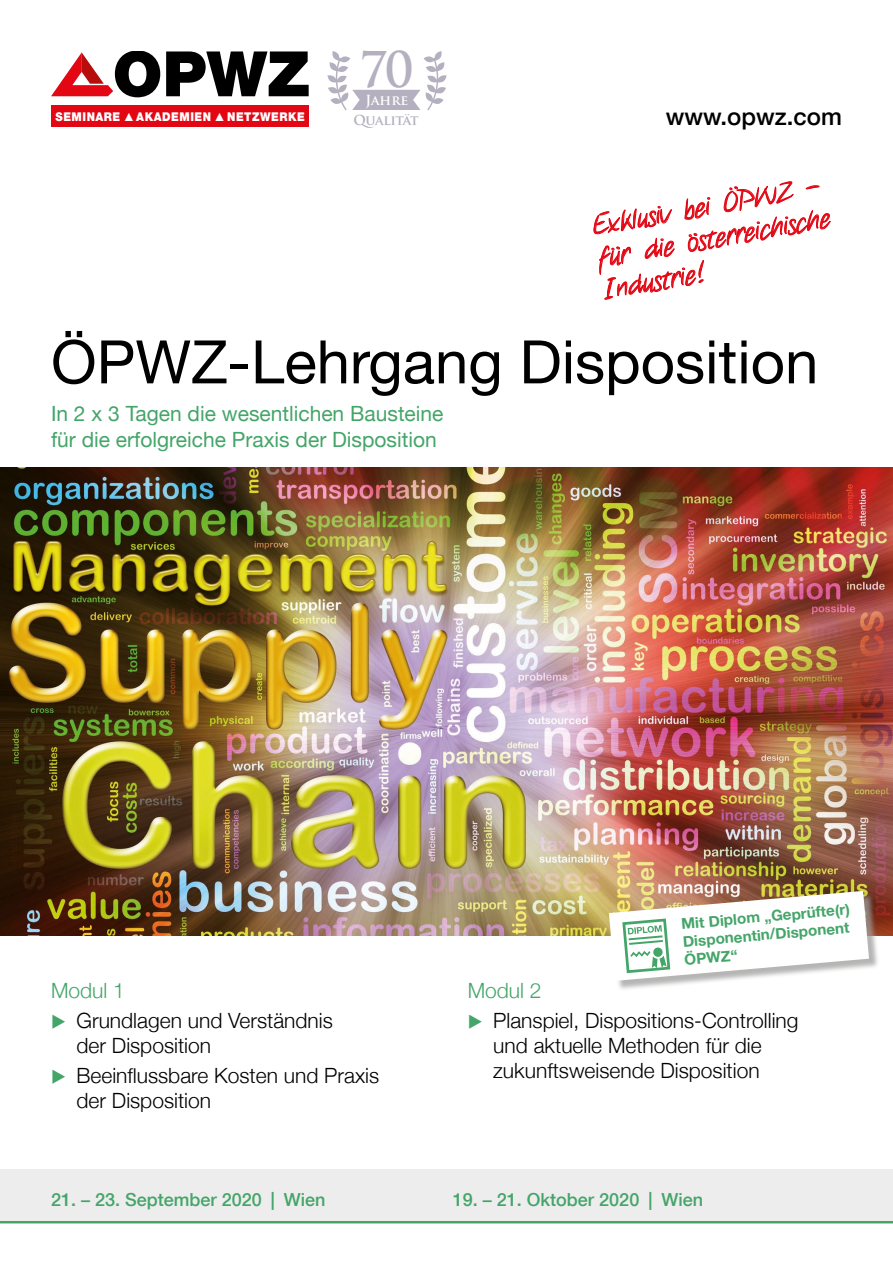
<style>
.page{position:relative;width:893px;height:1263px;background:#fff}
.page>*{position:absolute;margin:0;border:0;box-sizing:border-box;transform-origin:0 0}
.t1{font:900 62.7px "Helvetica Neue";color:#000}
.t2{font:60px "Helvetica Neue";color:#000}
.t3{font:27px/32.4px "Notethis";color:#e30613}
.t4{font:500 24px "Helvetica Neue";color:#000}
.t5{font:300 21px/29.4px "Helvetica Neue";color:#000}
.t6{font:21px/25.2px "Helvetica Neue";color:#44a569}
.t7{font:500 18px "Helvetica Neue";color:#44a569}
.t8{font:700 15px/18px "Helvetica Neue";color:#44a569}
.t9{font:700 13.5px "Trajan Pro";letter-spacing:-.035em;color:#b4b0c0}
.t10{font:700 13.5px "Trajan Pro";color:#fff}
.t11{font:900 12.15px "Helvetica Neue";letter-spacing:.05em;color:#fff;scale:.9 1}
.s1{font-family:"Trajan Pro";font-weight:700;font-size:48px;color:#b4b0c0}
.s2{color:#44a569}
</style>
<div class="page">
<hr style="left:0;top:1220px;width:893px;height:3px;background:#44a569">
<div style="left:51px;top:105px;width:258px;height:22px;background:#e30613"></div>
<svg style="left:51px;top:52px;width:62px;height:44px"></svg>
<svg style="left:327px;top:51px;width:120px;height:59px"></svg>
<img style="left:0;top:468px;width:893px;height:467px">
<svg style="left:593px;top:181px;width:238px;height:119px"></svg>
<div style="left:0;top:1169px;width:893px;height:51px;background:#ededed"></div>
<div style="left:611px;top:892px;width:269px;height:99px;background:#9d9d9c;opacity:.75"></div>
<svg style="left:609px;top:891px;width:260px;height:90px"></svg>
<h1 class="t1" style="left:113px;top:37px;width:302px">OPWZ <span class="s1">70</span></h1>
<p class="t11" style="left:136px;top:109px;width:85px">AKADEMIEN</p>
<p class="t11" style="left:227px;top:109px;width:88px">NETZWERKE</p>
<p class="t10" style="left:365px;top:92px;width:44px">JAHRE</p>
<p class="t9" style="left:353px;top:112px;width:67px">QUALITÄT</p>
<p class="t4" style="left:666px;top:102px;width:178px">www.opwz.com</p>
<p class="t11" style="left:56px;top:109px;width:74px">SEMINARE</p>
<p class="t3" style="left:590px;top:212px;width:237px;rotate:-10deg">Exklusiv bei ÖPWZ - für die österreichische<br>Industrie!</p>
<h2 class="t2" style="left:51px;top:326px;width:769px">ÖPWZ-Lehrgang Disposition</h2>
<p class="t6" style="left:51px;top:401px;width:394px">In 2 x 3 Tagen die wesentlichen Bausteine für die erfolgreiche Praxis der Disposition</p>
<p class="t5" style="left:51px;top:976px;width:283px"><span class="s2">Modul 1<br>▶</span> Grundlagen und Verständnis</p>
<p class="t5" style="left:51px;top:1030px;width:330px;text-indent:26px">der Disposition<br><span class="s2">▶</span> Beeinflussbare Kosten und Praxis</p>
<p class="t5" style="left:77px;top:1085px;width:136px">der Disposition</p>
<p class="t8" style="left:680px;top:914px;width:171px;rotate:-5deg">Mit Diplom „Geprüfte(r)<br>Disponentin/Disponent<br>ÖPWZ“</p>
<p class="t5" style="left:468px;top:976px;width:332px"><span class="s2">Modul 2<br>▶</span> Planspiel, Dispositions-Controlling</p>
<p class="t5" style="left:493px;top:1032px;width:270px;line-height:25.2px">und aktuelle Methoden für die zukunftsweisende Disposition</p>
<p class="t7" style="left:51px;top:1188px;width:276px">21. – 23. September 2020 | Wien</p>
<p class="t7" style="left:453px;top:1188px;width:252px">19. – 21. Oktober 2020 | Wien</p>
</div>
